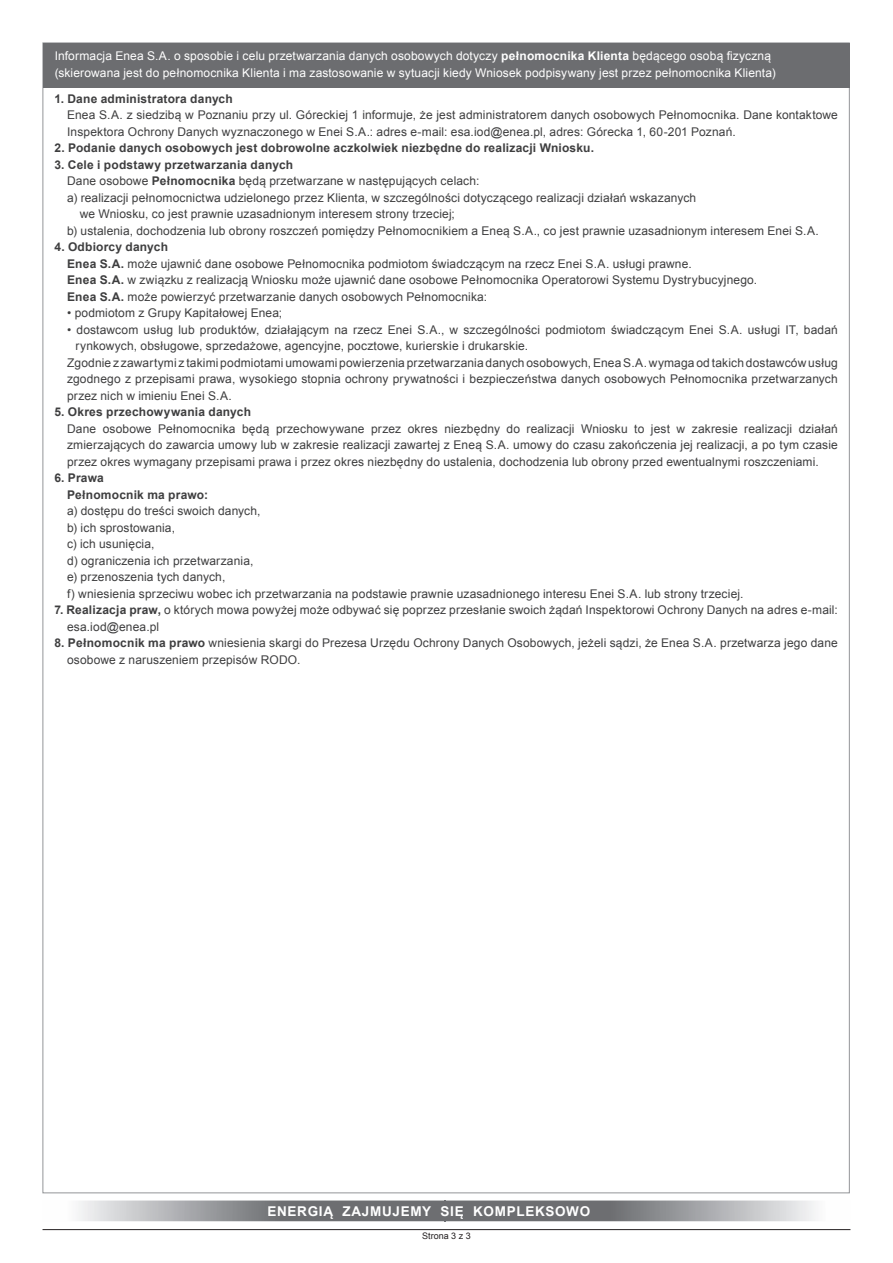
<style>
.page{position:relative;width:893px;height:1263px;background:#fff}
.page>*{position:absolute;margin:0;border:0;box-sizing:border-box;transform-origin:0 0}
.t1{font:700 13.5px "Arial";letter-spacing:.05em;color:#fff}
.t2{font:12px/16.5px "Arial";letter-spacing:.01em;color:#3e3e3f}
.t3{font:12px/16.5px "Arial";letter-spacing:.01em;color:#fff}
.t4{font:700 12px/16.5px "Arial";letter-spacing:.015em;color:#3e3e3f}
.t5{font:9px "Arial";color:#231f20}
.s1{font-weight:700}
</style>
<div class="page">
<svg style="left:78px;top:1200px;width:737px;height:21px;background:#949597"></svg>
<hr style="left:43px;top:1229px;width:807px;height:1px;background:#231f20">
<div style="left:43px;top:43px;width:807px;height:45px;background:#6c6d70"></div>
<p class="t3" style="left:55px;top:48px;width:723px">Informacja Enea S.A. o sposobie i celu przetwarzania danych osobowych dotyczy <span class="s1">pełnomocnika Klienta</span> będącego osobą fizyczną (skierowana jest do pełnomocnika Klienta i ma zastosowanie w sytuacji kiedy Wniosek podpisywany jest przez pełnomocnika Klienta)</p>
<p class="t4" style="left:54px;top:91px;width:180px">1. Dane administratora danych</p>
<p class="t2" style="left:67px;top:107px;width:772px">Enea S.A. z siedzibą w Poznaniu przy ul. Góreckiej 1 informuje, że jest administratorem danych osobowych Pełnomocnika. Dane kontaktowe<br>Inspektora Ochrony Danych wyznaczonego w Enei S.A.: adres e-mail: esa.iod@enea.pl, adres: Górecka 1, 60-201 Poznań.</p>
<p class="t4" style="left:54px;top:140px;width:541px">2. Podanie danych osobowych jest dobrowolne aczkolwiek niezbędne do realizacji Wniosku.</p>
<p class="t4" style="left:54px;top:157px;width:240px">3. Cele i podstawy przetwarzania danych</p>
<p class="t2" style="left:67px;top:173px;width:414px">Dane osobowe <span class="s1">Pełnomocnika</span> będą przetwarzane w następujących celach:</p>
<p class="t2" style="left:67px;top:189px;width:631px">a) realizacji pełnomocnictwa udzielonego przez Klienta, w szczególności dotyczącego realizacji działań wskazanych</p>
<p class="t2" style="left:80px;top:206px;width:377px">we Wniosku, co jest prawnie uzasadnionym interesem strony trzeciej;</p>
<p class="t2" style="left:67px;top:222px;width:753px">b) ustalenia, dochodzenia lub obrony roszczeń pomiędzy Pełnomocnikiem a Eneą S.A., co jest prawnie uzasadnionym interesem Enei S.A.</p>
<p class="t2" style="left:67px;top:239px;width:692px;text-indent:-13px"><span class="s1">4. Odbiorcy danych<br>Enea S.A.</span> może ujawnić dane osobowe Pełnomocnika podmiotom świadczącym na rzecz Enei S.A. usługi prawne.<br><span class="s1">Enea S.A.</span> w związku z realizacją Wniosku może ujawnić dane osobowe Pełnomocnika Operatorowi Systemu Dystrybucyjnego.<br><span class="s1">Enea S.A.</span> może powierzyć przetwarzanie danych osobowych Pełnomocnika:</p>
<p class="t2" style="left:67px;top:305px;width:217px">• podmiotom z Grupy Kapitałowej Enea;</p>
<p class="t2" style="left:67px;top:321px;width:772px">• dostawcom usług lub produktów, działającym na rzecz Enei S.A., w szczególności podmiotom świadczącym Enei S.A. usługi IT, badań</p>
<p class="t2" style="left:76px;top:338px;width:454px">rynkowych, obsługowe, sprzedażowe, agencyjne, pocztowe, kurierskie i drukarskie.</p>
<p class="t2" style="left:67px;top:354px;width:772px">Zgodnie z zawartymi z takimi podmiotami umowami powierzenia przetwarzania danych osobowych, Enea S.A. wymaga od takich dostawców usług</p>
<p class="t2" style="left:67px;top:371px;width:772px">zgodnego z przepisami prawa, wysokiego stopnia ochrony prywatności i bezpieczeństwa danych osobowych Pełnomocnika przetwarzanych</p>
<p class="t2" style="left:67px;top:387px;width:166px">przez nich w imieniu Enei S.A.</p>
<p class="t4" style="left:54px;top:404px;width:198px">5. Okres przechowywania danych</p>
<p class="t2" style="left:67px;top:420px;width:772px;text-align:justify">Dane osobowe Pełnomocnika będą przechowywane przez okres niezbędny do realizacji Wniosku to jest w zakresie realizacji działań zmierzających do zawarcia umowy lub w zakresie realizacji zawartej z Eneą S.A. umowy do czasu zakończenia jej realizacji, a po tym czasie przez okres wymagany przepisami prawa i przez okres niezbędny do ustalenia, dochodzenia lub obrony przed ewentualnymi roszczeniami.</p>
<p class="t4" style="left:67px;top:470px;width:142px;text-indent:-13px">6. Prawa<br>Pełnomocnik ma prawo:</p>
<p class="t2" style="left:67px;top:503px;width:678px">a) dostępu do treści swoich danych,<br>b) ich sprostowania,<br>c) ich usunięcia,<br>d) ograniczenia ich przetwarzania,<br>e) przenoszenia tych danych,<br>f) wniesienia sprzeciwu wobec ich przetwarzania na podstawie prawnie uzasadnionego interesu Enei S.A. lub strony trzeciej.</p>
<p class="t2" style="left:67px;top:602px;width:772px;text-indent:-13px"><span class="s1">7. Realizacja praw,</span> o których mowa powyżej może odbywać się poprzez przesłanie swoich żądań Inspektorowi Ochrony Danych na adres e-mail: esa.iod@enea.pl</p>
<p class="t2" style="left:67px;top:635px;width:772px;text-indent:-13px"><span class="s1">8. Pełnomocnik ma prawo</span> wniesienia skargi do Prezesa Urzędu Ochrony Danych Osobowych, jeżeli sądzi, że Enea S.A. przetwarza jego dane osobowe z naruszeniem przepisów RODO.</p>
<p class="t1" style="left:268px;top:1202px;width:324px">ENERGIĄ ZAJMUJEMY SIĘ KOMPLEKSOWO</p>
<p class="t5" style="left:422px;top:1230px;width:50px">Strona 3 z 3</p>
</div>
